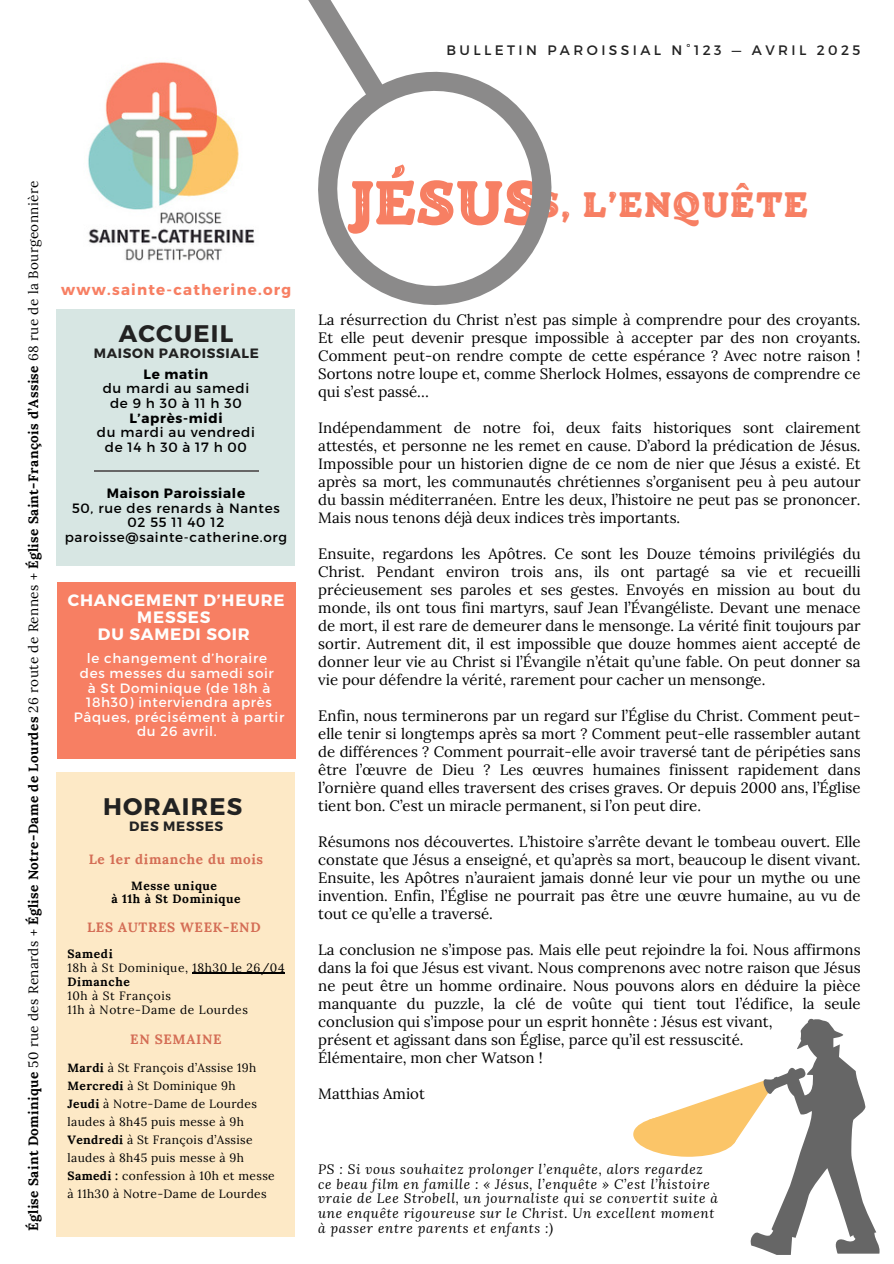
<style>
.page{position:relative;width:894px;height:1264px;background:#fff}
.page>*{position:absolute;margin:0;border:0;box-sizing:border-box;transform-origin:0 0}
.t1{font:61.8px "TT Phobos Inline";letter-spacing:.01em;color:#f77f63}
.t2{font:35.1px "TT Phobos Inline";letter-spacing:.05em;color:#f77f63}
.t3{font:700 24px "Montserrat";letter-spacing:.05em;color:#222}
.t4{font:700 16.5px/16.8px "Montserrat";letter-spacing:.05em;color:#fefefe;text-align:center}
.t5{font:15px/18px "Lora";color:#000}
.t6{font:700 15px "Montserrat";letter-spacing:.085em;color:#f77f63}
.t7{font:13.65px "Montserrat";letter-spacing:.25em;color:#222}
.t8{font:italic 13.5px/14.7px "Lora";letter-spacing:.05em;color:#000}
.t9{font:700 13.5px "Lora";letter-spacing:.03em;color:#000}
.t10{font:13.5px/14.7px "Montserrat";letter-spacing:.05em;color:#fefefe;text-align:center}
.t11{font:13.5px "Montserrat";letter-spacing:.05em;color:#000}
.t12{font:700 13.5px "Lora";letter-spacing:.05em;color:#d46d55}
.t13{font:700 13.5px "Montserrat";letter-spacing:.05em;color:#000}
.t14{font:700 13.5px "Montserrat";letter-spacing:.05em;color:#222}
.t15{font:13.5px "Montserrat";letter-spacing:.36em;color:#000}
.t16{font:12px "Lora";letter-spacing:.03em;color:#000}
.t17{font:12px "Lora";letter-spacing:.05em;color:#000}
.t18{font:700 12px "Lora";letter-spacing:.05em;color:#000}
.s1{font-weight:400}
.s2{font-weight:700}
</style>
<div class="page">
<img style="left:88px;top:62px;width:151px;height:199px">
<div style="left:56px;top:772px;width:239px;height:464px;background:#fde9c6"></div>
<div style="left:57px;top:582px;width:238px;height:176px;background:#f77f63"></div>
<div style="left:57px;top:309px;width:238px;height:257px;background:#d7e6e3"></div>
<hr style="left:94px;top:470px;width:164px;height:1px;background:#666">
<svg style="left:633px;top:1018px;width:247px;height:236px"></svg>
<hr style="left:192px;top:972px;width:93px;height:1px;background:#000">
<svg style="left:239px;top:0;width:313px;height:305px"></svg>
<h5 class="t7" style="left:446px;top:41px;width:415px">BULLETIN PAROISSIAL N°123 — AVRIL 2025</h5>
<p class="t9" style="left:25px;top:1230px;width:1051px;rotate:-90deg">Église Saint Dominique <span class="s1">50 rue des Renards +</span> Église Notre-Dame de Lourdes <span class="s1">26 route de Rennes +</span> Église Saint-François d’Assise <span class="s1">68 rue de la Bourgeonnière</span></p>
<p class="t6" style="left:61px;top:280px;width:231px">www.sainte-catherine.org</p>
<p class="t3" style="left:119px;top:318px;width:116px">ACCUEIL</p>
<p class="t14" style="left:94px;top:344px;width:166px">MAISON PAROISSIALE</p>
<h1 class="t13" style="left:143px;top:365px;width:66px">Le matin</h1>
<p class="t11" style="left:103px;top:380px;width:148px">du mardi au samedi</p>
<p class="t15" style="left:110px;top:394px;width:133px">de9h30à11h30</p>
<h2 class="t13" style="left:129px;top:409px;width:95px">L’après-midi</h2>
<h5 class="t11" style="left:97px;top:423px;width:159px">du mardi au vendredi</h5>
<h5 class="t15" style="left:105px;top:438px;width:143px">de14h30à17h00</h5>
<h5 class="t13" style="left:107px;top:484px;width:140px">Maison Paroissiale</h5>
<h5 class="t11" style="left:72px;top:499px;width:209px">50, rue des renards à Nantes</h5>
<h5 class="t11" style="left:128px;top:514px;width:98px">02 55 11 40 12</h5>
<h5 class="t11" style="left:65px;top:528px;width:224px">paroisse@sainte-catherine.org</h5>
<h6 class="t4" style="left:68px;top:591px;width:218px">CHANGEMENT D’HEURE<br>MESSES<br>DU SAMEDI SOIR</h6>
<p class="t10" style="left:87px;top:650px;width:182px">le changement d’horaire</p>
<p class="t10" style="left:80px;top:665px;width:195px">des messes du samedi soir</p>
<p class="t10" style="left:74px;top:679px;width:212px">à St Dominique (de 18h à<br>18h30) interviendra après<br>Pâques, précisément à partir du 26 avril.</p>
<p class="t3" style="left:103px;top:790px;width:141px">HORAIRES</p>
<p class="t14" style="left:129px;top:817px;width:95px">DES MESSES</p>
<p class="t12" style="left:89px;top:850px;width:176px">Le 1er dimanche du mois</p>
<p class="t18" style="left:131px;top:877px;width:87px">Messe unique</p>
<p class="t18" style="left:111px;top:890px;width:131px">à 11h à St Dominique</p>
<p class="t12" style="left:87px;top:918px;width:175px">LES AUTRES WEEK-END</p>
<p class="t18" style="left:67px;top:945px;width:47px">Samedi</p>
<p class="t17" style="left:67px;top:959px;width:218px">18h à St Dominique, 18h30 le 26/04</p>
<p class="t18" style="left:67px;top:973px;width:64px">Dimanche</p>
<p class="t17" style="left:67px;top:987px;width:105px">10h à St François</p>
<p class="t17" style="left:67px;top:1001px;width:182px">11h à Notre-Dame de Lourdes</p>
<p class="t12" style="left:130px;top:1030px;width:93px">EN SEMAINE</p>
<h3 class="t16" style="left:67px;top:1059px;width:190px"><span class="s2">Mardi</span> à St François d’Assise 19h</h3>
<h6 class="t16" style="left:67px;top:1077px;width:170px"><span class="s2">Mercredi</span> à St Dominique 9h</h6>
<p class="t16" style="left:67px;top:1095px;width:191px"><span class="s2">Jeudi</span> à Notre-Dame de Lourdes</p>
<p class="t16" style="left:67px;top:1113px;width:178px">laudes à 8h45 puis messe à 9h</p>
<p class="t16" style="left:67px;top:1131px;width:187px"><span class="s2">Vendredi</span> à St François d’Assise</p>
<p class="t16" style="left:67px;top:1149px;width:178px">laudes à 8h45 puis messe à 9h</p>
<h6 class="t16" style="left:67px;top:1167px;width:209px"><span class="s2">Samedi :</span> confession à 10h et messe</h6>
<p class="t16" style="left:67px;top:1185px;width:200px">à 11h30 à Notre-Dame de Lourdes</p>
<p class="t1" style="left:350px;top:166px;width:193px">JÉSUS</p>
<p class="t2" style="left:537px;top:183px;width:272px">S, L’ENQUÊTE</p>
<h4 class="t5" style="left:318px;top:310px;width:543px;text-align:justify">La résurrection du Christ n’est pas simple à comprendre pour des croyants.<br>Et elle peut devenir presque impossible à accepter par des non croyants.<br>Comment peut-on rendre compte de cette espérance ? Avec notre raison !<br>Sortons notre loupe et, comme Sherlock Holmes, essayons de comprendre ce qui s’est passé…</h4>
<h4 class="t5" style="left:318px;top:418px;width:543px">Indépendamment de notre foi, deux faits historiques sont clairement attestés, et personne ne les remet en cause. D’abord la prédication de Jésus.</h4>
<p class="t5" style="left:318px;top:454px;width:543px;text-align:justify">Impossible pour un historien digne de ce nom de nier que Jésus a existé. Et après sa mort, les communautés chrétiennes s’organisent peu à peu autour du bassin méditerranéen. Entre les deux, l’histoire ne peut pas se prononcer.<br>Mais nous tenons déjà deux indices très importants.</p>
<p class="t5" style="left:318px;top:544px;width:543px">Ensuite, regardons les Apôtres. Ce sont les Douze témoins privilégiés du<br>Christ. Pendant environ trois ans, ils ont partagé sa vie et recueilli</p>
<p class="t5" style="left:318px;top:580px;width:543px;text-align:justify">précieusement ses paroles et ses gestes. Envoyés en mission au bout du monde, ils ont tous fini martyrs, sauf Jean l’Évangéliste. Devant une menace de mort, il est rare de demeurer dans le mensonge. La vérité finit toujours par sortir. Autrement dit, il est impossible que douze hommes aient accepté de donner leur vie au Christ si l’Évangile n’était qu’une fable. On peut donner sa vie pour défendre la vérité, rarement pour cacher un mensonge.</p>
<p class="t5" style="left:318px;top:706px;width:543px">Enfin, nous terminerons par un regard sur l’Église du Christ. Comment peut&shy;elle tenir si longtemps après sa mort ? Comment peut-elle rassembler autant</p>
<h6 class="t5" style="left:318px;top:742px;width:543px;text-align:justify">de différences ? Comment pourrait-elle avoir traversé tant de péripéties sans être l’œuvre de Dieu ? Les œuvres humaines finissent rapidement dans l’ornière quand elles traversent des crises graves. Or depuis 2000 ans, l’Église tient bon. C’est un miracle permanent, si l’on peut dire.</h6>
<h6 class="t5" style="left:318px;top:832px;width:543px">Résumons nos découvertes. L’histoire s’arrête devant le tombeau ouvert. Elle constate que Jésus a enseigné, et qu’après sa mort, beaucoup le disent vivant.</h6>
<p class="t5" style="left:318px;top:868px;width:543px;text-align:justify">Ensuite, les Apôtres n’auraient jamais donné leur vie pour un mythe ou une invention. Enfin, l’Église ne pourrait pas être une œuvre humaine, au vu de tout ce qu’elle a traversé.</p>
<p class="t5" style="left:318px;top:940px;width:543px">La conclusion ne s’impose pas. Mais elle peut rejoindre la foi. Nous affirmons dans la foi que Jésus est vivant. Nous comprenons avec notre raison que Jésus</p>
<p class="t5" style="left:318px;top:976px;width:543px">ne peut être un homme ordinaire. Nous pouvons alors en déduire la pièce manquante du puzzle, la clé de voûte qui tient tout l’édifice, la seule conclusion qui s’impose pour un esprit honnête : Jésus est vivant,<br>présent et agissant dans son Église, parce qu’il est ressuscité.<br>Élémentaire, mon cher Watson !</p>
<p class="t5" style="left:318px;top:1084px;width:108px">Matthias Amiot</p>
<p class="t8" style="left:318px;top:1161px;width:401px">PS : Si vous souhaitez prolonger l’enquête, alors regardez ce beau film en famille : « Jésus, l’enquête » C’est l’histoire vraie de Lee Strobell, un journaliste qui se convertit suite à une enquête rigoureuse sur le Christ. Un excellent moment à passer entre parents et enfants :)</p>
</div>
